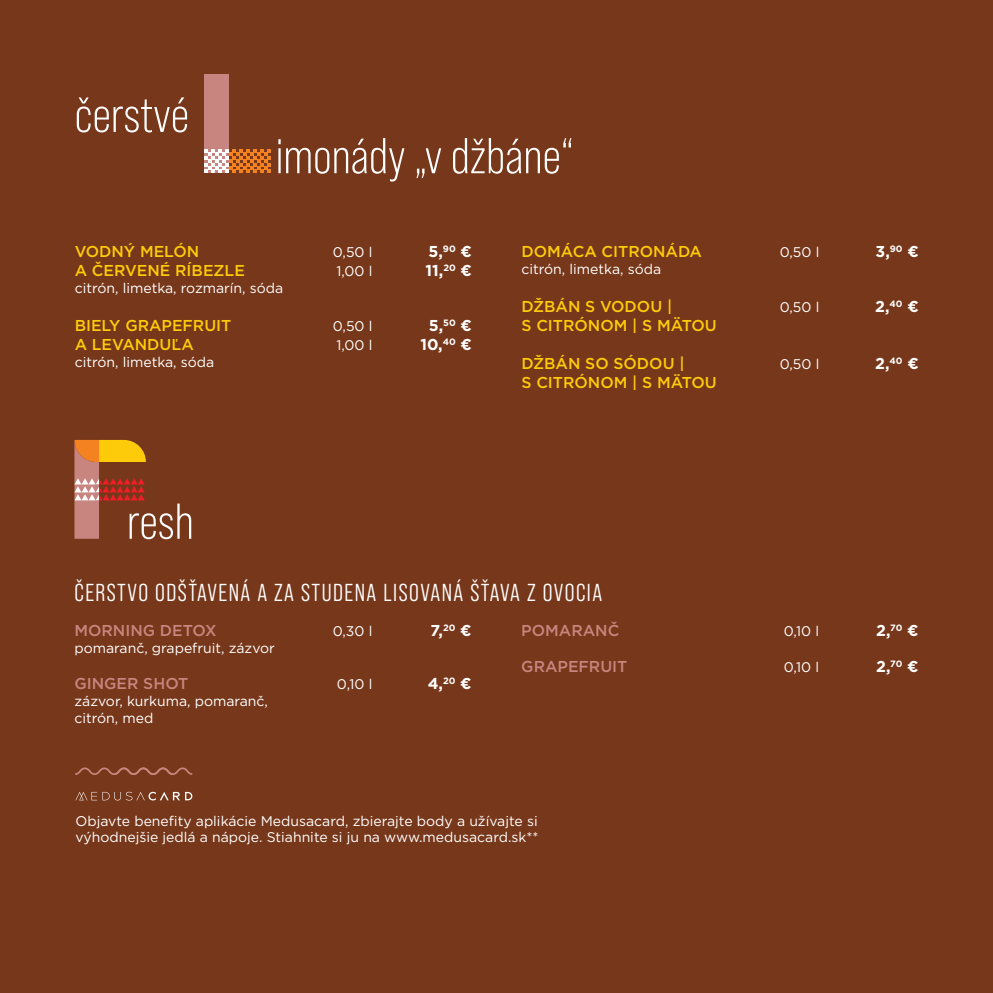
<style>
.page{position:relative;width:993px;height:993px;background:#fff}
.page>*{position:absolute;margin:0;border:0;box-sizing:border-box;transform-origin:0 0}
.t1{font:50.23px "Bebas Neue Pro";color:#fff}
.t2{font:24.5px "Bebas Neue Pro Middle";letter-spacing:.06em;color:#fff}
.t3{font:500 15.75px "Gotham";color:#fdcb0a}
.t4{font:700 15.75px "Gotham";color:#fff}
.t5{font:500 15.75px "Gotham";color:#c8847e}
.t6{font:14px/16.8px "Gotham";color:#fff}
</style>
<div class="page">
<div style="left:0;top:0;width:992px;height:992px;background:#77371a"></div>
<div style="left:204px;top:74px;width:25px;height:99px;background:#c8847e"></div>
<svg style="left:204px;top:149px;width:67px;height:24px"></svg>
<svg style="left:74px;top:440px;width:72px;height:98px"></svg>
<svg style="left:75px;top:767px;width:118px;height:8px"></svg>
<svg style="left:75px;top:791px;width:117px;height:9px"></svg>
<h1 class="t1" style="left:74px;top:87px;width:116px">čerstvé</h1>
<h1 class="t1" style="left:275px;top:128px;width:300px">imonády „v džbáne“</h1>
<p class="t3" style="left:75px;top:241px;width:126px">VODNÝ MELÓN</p>
<p class="t6" style="left:333px;top:244px;width:41px">0,50 l</p>
<p class="t4" style="left:428px;top:241px;width:45px">5,<sup>90</sup> €</p>
<p class="t3" style="left:75px;top:260px;width:172px">A ČERVENÉ RÍBEZLE</p>
<p class="t6" style="left:336px;top:262px;width:38px">1,00 l</p>
<p class="t4" style="left:425px;top:260px;width:48px">11,<sup>20</sup> €</p>
<p class="t6" style="left:75px;top:279px;width:210px">citrón, limetka, rozmarín, sóda</p>
<p class="t3" style="left:75px;top:315px;width:158px">BIELY GRAPEFRUIT</p>
<p class="t6" style="left:333px;top:317px;width:41px">0,50 l</p>
<p class="t4" style="left:428px;top:315px;width:44px">5,<sup>50</sup> €</p>
<p class="t3" style="left:75px;top:334px;width:121px">A LEVANDUĽA</p>
<p class="t6" style="left:336px;top:336px;width:38px">1,00 l</p>
<p class="t4" style="left:420px;top:334px;width:53px">10,<sup>40</sup> €</p>
<p class="t6" style="left:75px;top:353px;width:141px">citrón, limetka, sóda</p>
<h1 class="t1" style="left:127px;top:493px;width:68px">resh</h1>
<p class="t3" style="left:521px;top:241px;width:182px">DOMÁCA CITRONÁDA</p>
<p class="t6" style="left:779px;top:244px;width:41px">0,50 l</p>
<p class="t4" style="left:875px;top:241px;width:45px">3,<sup>90</sup> €</p>
<p class="t6" style="left:521px;top:260px;width:141px">citrón, limetka, sóda</p>
<p class="t3" style="left:521px;top:296px;width:152px">DŽBÁN S VODOU |</p>
<p class="t6" style="left:779px;top:298px;width:41px">0,50 l</p>
<p class="t4" style="left:875px;top:296px;width:45px">2,<sup>40</sup> €</p>
<p class="t3" style="left:521px;top:315px;width:196px">S CITRÓNOM | S MÄTOU</p>
<p class="t3" style="left:521px;top:353px;width:164px">DŽBÁN SO SÓDOU |</p>
<p class="t6" style="left:779px;top:355px;width:41px">0,50 l</p>
<p class="t4" style="left:875px;top:352px;width:45px">2,<sup>40</sup> €</p>
<p class="t3" style="left:521px;top:371px;width:196px">S CITRÓNOM | S MÄTOU</p>
<h2 class="t2" style="left:74px;top:578px;width:529px">ČERSTVO ODŠŤAVENÁ A ZA STUDENA LISOVANÁ ŠŤAVA Z OVOCIA</h2>
<p class="t5" style="left:74px;top:620px;width:143px">MORNING DETOX</p>
<p class="t6" style="left:332px;top:622px;width:41px">0,30 l</p>
<p class="t4" style="left:430px;top:620px;width:43px">7,<sup>20</sup> €</p>
<p class="t6" style="left:74px;top:639px;width:202px">pomaranč, grapefruit, zázvor</p>
<p class="t5" style="left:74px;top:672px;width:115px">GINGER SHOT</p>
<p class="t6" style="left:337px;top:675px;width:37px">0,10 l</p>
<p class="t4" style="left:427px;top:672px;width:45px">4,<sup>20</sup> €</p>
<p class="t6" style="left:74px;top:691px;width:195px">zázvor, kurkuma, pomaranč, citrón, med</p>
<p class="t5" style="left:521px;top:620px;width:99px">POMARANČ</p>
<p class="t6" style="left:783px;top:622px;width:37px">0,10 l</p>
<p class="t4" style="left:875px;top:620px;width:44px">2,<sup>70</sup> €</p>
<p class="t5" style="left:521px;top:656px;width:108px">GRAPEFRUIT</p>
<p class="t6" style="left:783px;top:658px;width:37px">0,10 l</p>
<p class="t4" style="left:875px;top:655px;width:44px">2,<sup>70</sup> €</p>
<p class="t6" style="left:75px;top:811px;width:464px">Objavte benefity aplikácie Medusacard, zbierajte body a užívajte si výhodnejšie jedlá a nápoje. Stiahnite si ju na www.medusacard.sk**</p>
</div>
